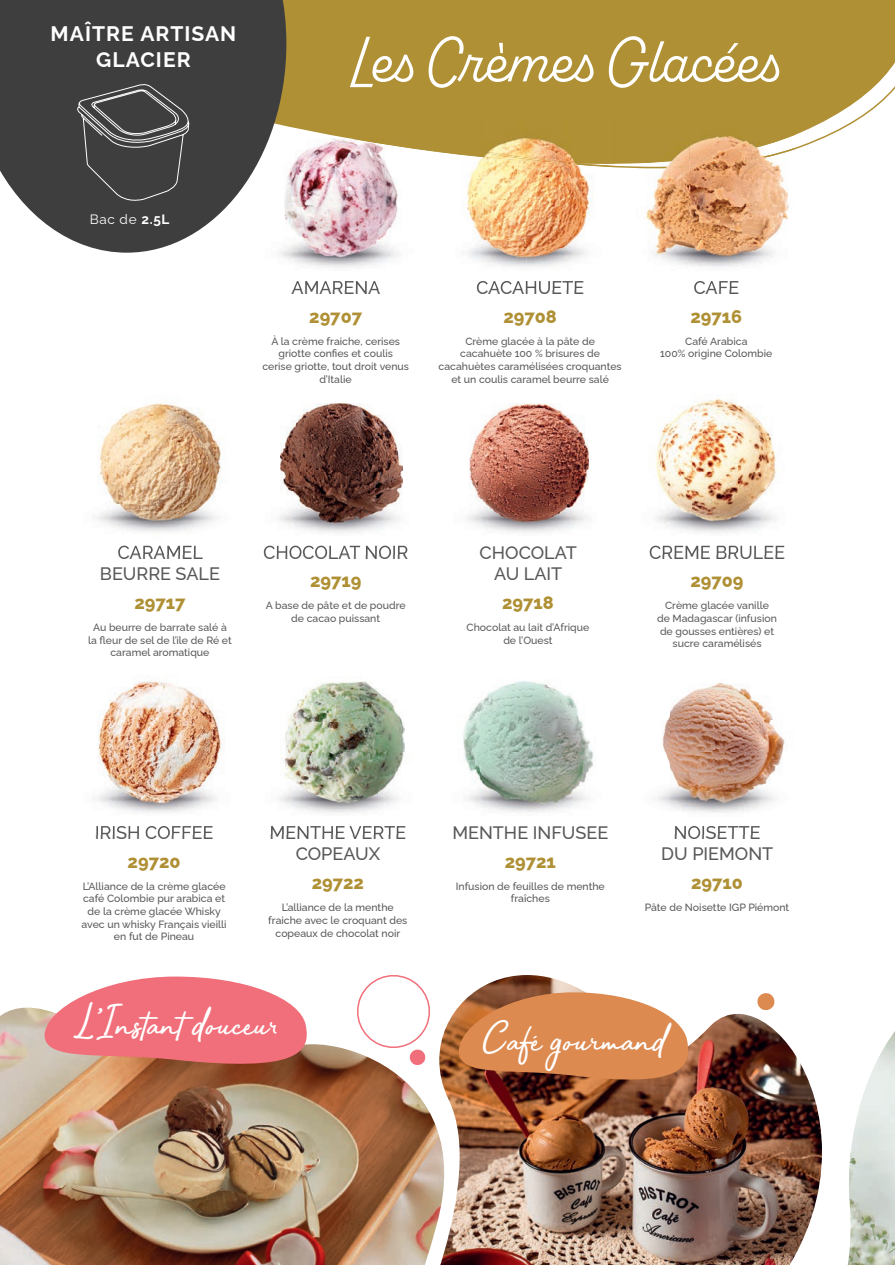
<style>
.page{position:relative;width:895px;height:1265px;background:#fff}
.page>*{position:absolute;margin:0;border:0;box-sizing:border-box;transform-origin:0 0}
.t1{font:64.5px "Alkaline";color:#fff}
.t2{font:45px "Bahagia";color:#fff}
.t3{font:700 21px/25.2px "Raleway";letter-spacing:.05em;color:#fff;text-align:center}
.t4{font:500 18px/21.6px "Raleway";color:#57585a;text-align:center}
.t5{font:800 18px "Raleway";color:#af9035}
.t6{font:13.5px "Raleway";color:#fff}
.t7{font:500 10.5px/12.6px "Raleway";color:#57585a;text-align:center}
.s1{font-weight:700}
</style>
<div class="page">
<svg style="left:286px;top:0;width:608px;height:168px;fill:#af9035"></svg>
<svg style="left:0;top:0;width:286px;height:253px;fill:#3e3e3f"></svg>
<img style="left:248px;top:208px;width:145px;height:60px">
<img style="left:293px;top:281px;width:86px;height:8px">
<img style="left:263px;top:472px;width:145px;height:81px">
<img style="left:264px;top:545px;width:143px;height:9px">
<img style="left:271px;top:826px;width:135px;height:8px">
<img style="left:118px;top:550px;width:78px;height:4px">
<img style="left:96px;top:827px;width:117px;height:7px">
<img style="left:477px;top:288px;width:100px;height:1px">
<img style="left:694px;top:281px;width:44px;height:8px">
<img style="left:649px;top:545px;width:135px;height:9px">
<img style="left:675px;top:826px;width:85px;height:8px">
<img style="left:284px;top:139px;width:101px;height:69px">
<img style="left:385px;top:152px;width:51px;height:56px">
<img style="left:351px;top:139px;width:85px;height:13px">
<img style="left:408px;top:139px;width:28px;height:5px">
<img style="left:284px;top:208px;width:115px;height:49px">
<img style="left:281px;top:403px;width:121px;height:119px">
<img style="left:285px;top:676px;width:119px;height:76px">
<img style="left:281px;top:752px;width:123px;height:61px">
<img style="left:99px;top:403px;width:122px;height:64px">
<img style="left:100px;top:467px;width:69px;height:5px">
<img style="left:169px;top:467px;width:52px;height:5px">
<img style="left:99px;top:472px;width:123px;height:39px">
<img style="left:97px;top:511px;width:43px;height:20px">
<img style="left:140px;top:511px;width:52px;height:21px">
<img style="left:192px;top:511px;width:25px;height:17px">
<img style="left:118px;top:545px;width:78px;height:5px">
<img style="left:97px;top:679px;width:125px;height:133px">
<img style="left:96px;top:826px;width:117px;height:1px">
<img style="left:438px;top:164px;width:44px;height:44px">
<img style="left:482px;top:164px;width:44px;height:44px">
<img style="left:526px;top:164px;width:44px;height:44px">
<img style="left:570px;top:167px;width:45px;height:41px">
<img style="left:438px;top:119px;width:44px;height:24px">
<img style="left:482px;top:119px;width:44px;height:24px">
<div style="left:526px;top:119px;width:89px;height:44px;background:#af9035"></div>
<img style="left:438px;top:143px;width:133px;height:21px">
<img style="left:570px;top:163px;width:45px;height:4px">
<img style="left:467px;top:208px;width:123px;height:75px">
<img style="left:476px;top:281px;width:107px;height:7px">
<img style="left:469px;top:403px;width:119px;height:119px">
<img style="left:463px;top:681px;width:131px;height:131px">
<img style="left:636px;top:168px;width:53px;height:40px">
<img style="left:689px;top:168px;width:52px;height:40px">
<img style="left:741px;top:168px;width:48px;height:97px">
<img style="left:636px;top:130px;width:53px;height:18px">
<img style="left:689px;top:130px;width:52px;height:18px">
<img style="left:741px;top:130px;width:53px;height:18px">
<img style="left:636px;top:148px;width:158px;height:20px">
<img style="left:645px;top:208px;width:96px;height:59px">
<img style="left:652px;top:398px;width:131px;height:128px">
<img style="left:657px;top:683px;width:130px;height:130px">
<svg style="left:76px;top:83px;width:121px;height:120px"></svg>
<img style="left:0;top:1007px;width:433px;height:257px">
<svg style="left:45px;top:976px;width:266px;height:96px"></svg>
<img style="left:433px;top:975px;width:388px;height:289px">
<svg style="left:458px;top:992px;width:234px;height:96px"></svg>
<svg style="left:352px;top:975px;width:82px;height:91px"></svg>
<svg style="left:756px;top:991px;width:19px;height:20px"></svg>
<img style="left:848px;top:1033px;width:46px;height:231px">
<h3 class="t3" style="left:51px;top:19px;width:187px">MAÎTRE ARTISAN<br>GLACIER</h3>
<h1 class="t1" style="left:350px;top:22px;width:428px">Les Crèmes Glacées</h1>
<p class="t6" style="left:90px;top:209px;width:81px">Bac de <span class="s1">2.5L</span></p>
<h3 class="t4" style="left:291px;top:274px;width:90px">AMARENA</h3>
<h3 class="t5" style="left:309px;top:302px;width:54px">29707</h3>
<p class="t7" style="left:262px;top:333px;width:148px">À la crème fraiche, cerises griotte confies et coulis<br>cerise griotte, tout droit venus d’Italie</p>
<h3 class="t4" style="left:476px;top:274px;width:109px">CACAHUETE</h3>
<h3 class="t5" style="left:503px;top:302px;width:55px">29708</h3>
<p class="t7" style="left:438px;top:333px;width:184px">Crème glacée à la pâte de cacahuète 100 % brisures de cacahuètes caramélisées croquantes et un coulis caramel beurre salé</p>
<h3 class="t4" style="left:693px;top:274px;width:47px">CAFE</h3>
<h3 class="t5" style="left:690px;top:302px;width:53px">29716</h3>
<p class="t7" style="left:660px;top:333px;width:114px">Café Arabica<br>100% origine Colombie</p>
<h3 class="t4" style="left:100px;top:539px;width:121px">CARAMEL<br>BEURRE SALE</h3>
<h3 class="t5" style="left:134px;top:588px;width:53px">29717</h3>
<p class="t7" style="left:88px;top:619px;width:145px">Au beurre de barrate salé à la fleur de sel de l’ile de Ré et caramel aromatique</p>
<h3 class="t4" style="left:263px;top:539px;width:147px">CHOCOLAT NOIR</h3>
<h3 class="t5" style="left:310px;top:566px;width:53px">29719</h3>
<p class="t7" style="left:266px;top:598px;width:141px">A base de pâte et de poudre de cacao puissant</p>
<h3 class="t4" style="left:479px;top:539px;width:99px">CHOCOLAT<br>AU LAIT</h3>
<h3 class="t5" style="left:502px;top:588px;width:53px">29718</h3>
<p class="t7" style="left:466px;top:619px;width:124px">Chocolat au lait d’Afrique de l’Ouest</p>
<h3 class="t4" style="left:648px;top:539px;width:137px">CREME BRULEE</h3>
<h3 class="t5" style="left:690px;top:566px;width:55px">29709</h3>
<p class="t7" style="left:657px;top:598px;width:121px">Crème glacée vanille<br>de Madagascar (infusion de gousses entières) et sucre caramélisés</p>
<h3 class="t4" style="left:95px;top:819px;width:120px">IRISH COFFEE</h3>
<h3 class="t5" style="left:128px;top:846px;width:54px">29720</h3>
<p class="t7" style="left:82px;top:878px;width:146px">L’Alliance de la crème glacée café Colombie pur arabica et de la crème glacée Whisky avec un whisky Français vieilli en fut de Pineau</p>
<h3 class="t4" style="left:269px;top:819px;width:138px">MENTHE VERTE<br>COPEAUX</h3>
<h3 class="t5" style="left:311px;top:868px;width:54px">29722</h3>
<p class="t7" style="left:268px;top:899px;width:141px">L’alliance de la menthe fraiche avec le croquant des copeaux de chocolat noir</p>
<h3 class="t4" style="left:452px;top:819px;width:157px">MENTHE INFUSEE</h3>
<h3 class="t5" style="left:504px;top:846px;width:53px">29721</h3>
<p class="t7" style="left:455px;top:878px;width:150px">Infusion de feuilles de menthe fraîches</p>
<h3 class="t4" style="left:661px;top:819px;width:113px">NOISETTE<br>DU PIEMONT</h3>
<h3 class="t5" style="left:690px;top:868px;width:53px">29710</h3>
<p class="t7" style="left:644px;top:899px;width:146px">Pâte de Noisette IGP Piémont</p>
<h2 class="t2" style="left:74px;top:991px;width:205px">L’Instant douceur</h2>
<h2 class="t2" style="left:481px;top:1007px;width:185px">Café gourmand</h2>
</div>
